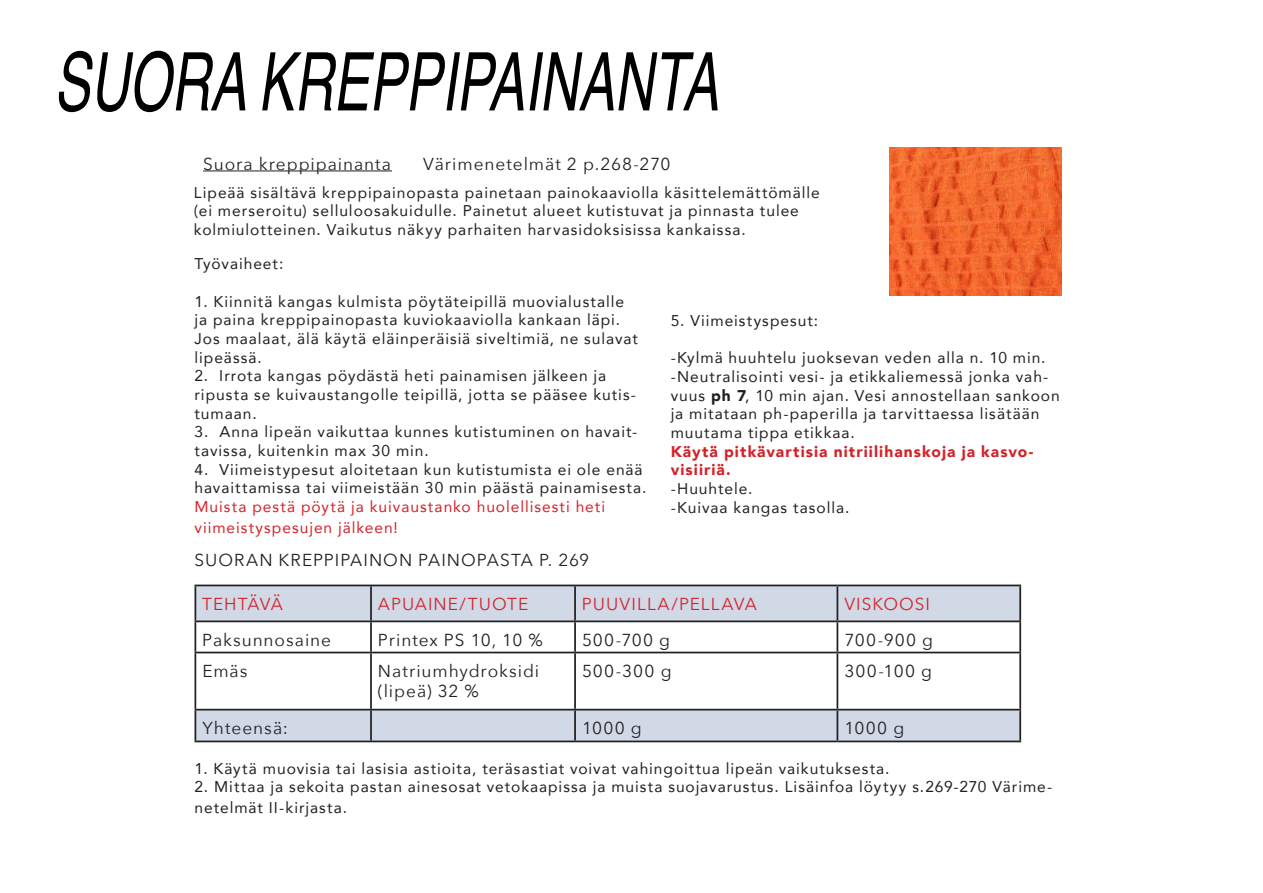
<style>
.page{position:relative;width:1263px;height:893px;background:#fff}
.page>*{position:absolute;margin:0;border:0;box-sizing:border-box;transform-origin:0 0}
.t1{font:italic 81px "Helvetica";color:#000;scale:.67 1}
.t2{font:17.25px/20.7px "Avenir Next";letter-spacing:.055em;color:#231f20}
.t3{font:17.25px "Avenir Next";letter-spacing:.06em;color:#d1232a}
.t4{font:17.25px "Avenir Next";letter-spacing:.03em;color:#d1232a}
.t5{font:15.6px/18.8px "Avenir";letter-spacing:.06em;color:#231f20}
.t6{font:15.6px/20.7px "Avenir";letter-spacing:.06em;color:#d1232a}
.t7{font:900 15.6px/18.8px "Avenir";letter-spacing:.07em;color:#d1232a}
.s1{font-weight:900}
</style>
<div class="page">
<svg style="left:194px;top:147px;width:868px;height:596px"></svg>
<hr style="left:203px;top:170px;width:189px;height:1px;background:#231f20">
<svg style="left:196px;top:586px;width:823px;height:155px"></svg>
<hr style="left:195px;top:585px;width:176px;height:1px;background:#231f20">
<hr style="left:195px;top:586px;width:1px;height:34px;background:#231f20">
<hr style="left:371px;top:585px;width:204px;height:1px;background:#231f20">
<hr style="left:370px;top:586px;width:2px;height:34px;background:#231f20">
<hr style="left:575px;top:585px;width:262px;height:1px;background:#231f20">
<hr style="left:574px;top:586px;width:2px;height:34px;background:#231f20">
<hr style="left:837px;top:585px;width:184px;height:1px;background:#231f20">
<hr style="left:836px;top:586px;width:2px;height:34px;background:#231f20">
<hr style="left:1019px;top:586px;width:2px;height:34px;background:#231f20">
<hr style="left:195px;top:620px;width:176px;height:2px;background:#231f20">
<hr style="left:195px;top:622px;width:1px;height:30px;background:#231f20">
<hr style="left:371px;top:620px;width:204px;height:2px;background:#231f20">
<hr style="left:370px;top:622px;width:2px;height:30px;background:#231f20">
<hr style="left:575px;top:620px;width:262px;height:2px;background:#231f20">
<hr style="left:574px;top:622px;width:2px;height:30px;background:#231f20">
<hr style="left:837px;top:620px;width:184px;height:2px;background:#231f20">
<hr style="left:836px;top:622px;width:2px;height:30px;background:#231f20">
<hr style="left:1019px;top:622px;width:2px;height:30px;background:#231f20">
<hr style="left:195px;top:652px;width:176px;height:1px;background:#231f20">
<hr style="left:195px;top:653px;width:1px;height:56px;background:#231f20">
<hr style="left:371px;top:652px;width:204px;height:1px;background:#231f20">
<hr style="left:370px;top:653px;width:2px;height:56px;background:#231f20">
<hr style="left:575px;top:652px;width:262px;height:1px;background:#231f20">
<hr style="left:574px;top:653px;width:2px;height:56px;background:#231f20">
<hr style="left:837px;top:652px;width:184px;height:1px;background:#231f20">
<hr style="left:836px;top:653px;width:2px;height:56px;background:#231f20">
<hr style="left:1019px;top:653px;width:2px;height:56px;background:#231f20">
<hr style="left:195px;top:709px;width:176px;height:1px;background:#231f20">
<hr style="left:195px;top:710px;width:1px;height:31px;background:#231f20">
<hr style="left:371px;top:709px;width:204px;height:1px;background:#231f20">
<hr style="left:370px;top:710px;width:2px;height:31px;background:#231f20">
<hr style="left:575px;top:709px;width:262px;height:1px;background:#231f20">
<hr style="left:574px;top:710px;width:2px;height:31px;background:#231f20">
<hr style="left:837px;top:709px;width:184px;height:1px;background:#231f20">
<hr style="left:836px;top:710px;width:2px;height:31px;background:#231f20">
<hr style="left:1019px;top:710px;width:2px;height:31px;background:#231f20">
<hr style="left:195px;top:741px;width:176px;height:1px;background:#231f20">
<hr style="left:371px;top:741px;width:204px;height:1px;background:#231f20">
<hr style="left:575px;top:741px;width:262px;height:1px;background:#231f20">
<hr style="left:837px;top:741px;width:184px;height:1px;background:#231f20">
<img style="left:890px;top:148px;width:171px;height:147px">
<h1 class="t1" style="left:54px;top:18px;width:993px">SUORA KREPPIPAINANTA</h1>
<p class="t2" style="left:203px;top:153px;width:190px">Suora kreppipainanta</p>
<p class="t2" style="left:423px;top:153px;width:249px">Värimenetelmät 2 p.268-270</p>
<p class="t5" style="left:194px;top:182px;width:627px">Lipeää sisältävä kreppipainopasta painetaan painokaaviolla käsittelemättömälle (ei merseroitu) selluloosakuidulle. Painetut alueet kutistuvat ja pinnasta tulee kolmiulotteinen. Vaikutus näkyy parhaiten harvasidoksisissa kankaissa.</p>
<p class="t5" style="left:195px;top:254px;width:90px">Työvaiheet:</p>
<p class="t5" style="left:195px;top:291px;width:445px">1. Kiinnitä kangas kulmista pöytäteipillä muovialustalle ja paina kreppipainopasta kuviokaaviolla kankaan läpi.<br>Jos maalaat, älä käytä eläinperäisiä siveltimiä, ne sulavat lipeässä.</p>
<p class="t5" style="left:195px;top:366px;width:443px">2. Irrota kangas pöydästä heti painamisen jälkeen ja ripusta se kuivaustangolle teipillä, jotta se pääsee kutis&shy;tumaan.</p>
<p class="t5" style="left:195px;top:422px;width:444px">3. Anna lipeän vaikuttaa kunnes kutistuminen on havait&shy;tavissa, kuitenkin max 30 min.</p>
<p class="t5" style="left:195px;top:459px;width:453px">4. Viimeistypesut aloitetaan kun kutistumista ei ole enää havaittamissa tai viimeistään 30 min päästä painamisesta.</p>
<p class="t6" style="left:195px;top:496px;width:412px">Muista pestä pöytä ja kuivaustanko huolellisesti heti viimeistyspesujen jälkeen!</p>
<p class="t2" style="left:195px;top:549px;width:396px">SUORAN KREPPIPAINON PAINOPASTA P. 269</p>
<p class="t5" style="left:671px;top:311px;width:149px">5. Viimeistyspesut:</p>
<p class="t5" style="left:671px;top:348px;width:391px">-Kylmä huuhtelu juoksevan veden alla n. 10 min. -Neutralisointi vesi- ja etikkaliemessä jonka vah&shy;vuus <span class="s1">ph 7</span>, 10 min ajan. Vesi annostellaan sankoon ja mitataan ph-paperilla ja tarvittaessa lisätään muutama tippa etikkaa.</p>
<p class="t7" style="left:671px;top:442px;width:364px">Käytä pitkävartisia nitriilihanskoja ja kasvo&shy;visiiriä.</p>
<p class="t5" style="left:671px;top:479px;width:180px">-Huuhtele.<br>-Kuivaa kangas tasolla.</p>
<p class="t4" style="left:202px;top:589px;width:82px">TEHTÄVÄ</p>
<p class="t3" style="left:378px;top:589px;width:152px">APUAINE/TUOTE</p>
<p class="t3" style="left:582px;top:589px;width:176px">PUUVILLA/PELLAVA</p>
<p class="t3" style="left:844px;top:589px;width:87px">VISKOOSI</p>
<p class="t2" style="left:202px;top:628px;width:130px">Paksunnosaine</p>
<p class="t2" style="left:378px;top:628px;width:166px">Printex PS 10, 10 %</p>
<p class="t2" style="left:582px;top:628px;width:90px">500-700 g</p>
<p class="t2" style="left:844px;top:628px;width:90px">700-900 g</p>
<p class="t2" style="left:202px;top:660px;width:47px">Emäs</p>
<p class="t2" style="left:378px;top:660px;width:163px">Natriumhydroksidi (lipeä) 32 %</p>
<p class="t2" style="left:582px;top:660px;width:91px">500-300 g</p>
<p class="t2" style="left:844px;top:660px;width:89px">300-100 g</p>
<p class="t2" style="left:202px;top:717px;width:87px">Yhteensä:</p>
<p class="t2" style="left:582px;top:717px;width:61px">1000 g</p>
<p class="t2" style="left:844px;top:717px;width:61px">1000 g</p>
<p class="t5" style="left:195px;top:758px;width:696px">1. Käytä muovisia tai lasisia astioita, teräsastiat voivat vahingoittua lipeän vaikutuksesta.</p>
<p class="t5" style="left:195px;top:776px;width:859px;line-height:20.7px">2. Mittaa ja sekoita pastan ainesosat vetokaapissa ja muista suojavarustus. Lisäinfoa löytyy s.269-270 Värime&shy;netelmät II-kirjasta.</p>
</div>
